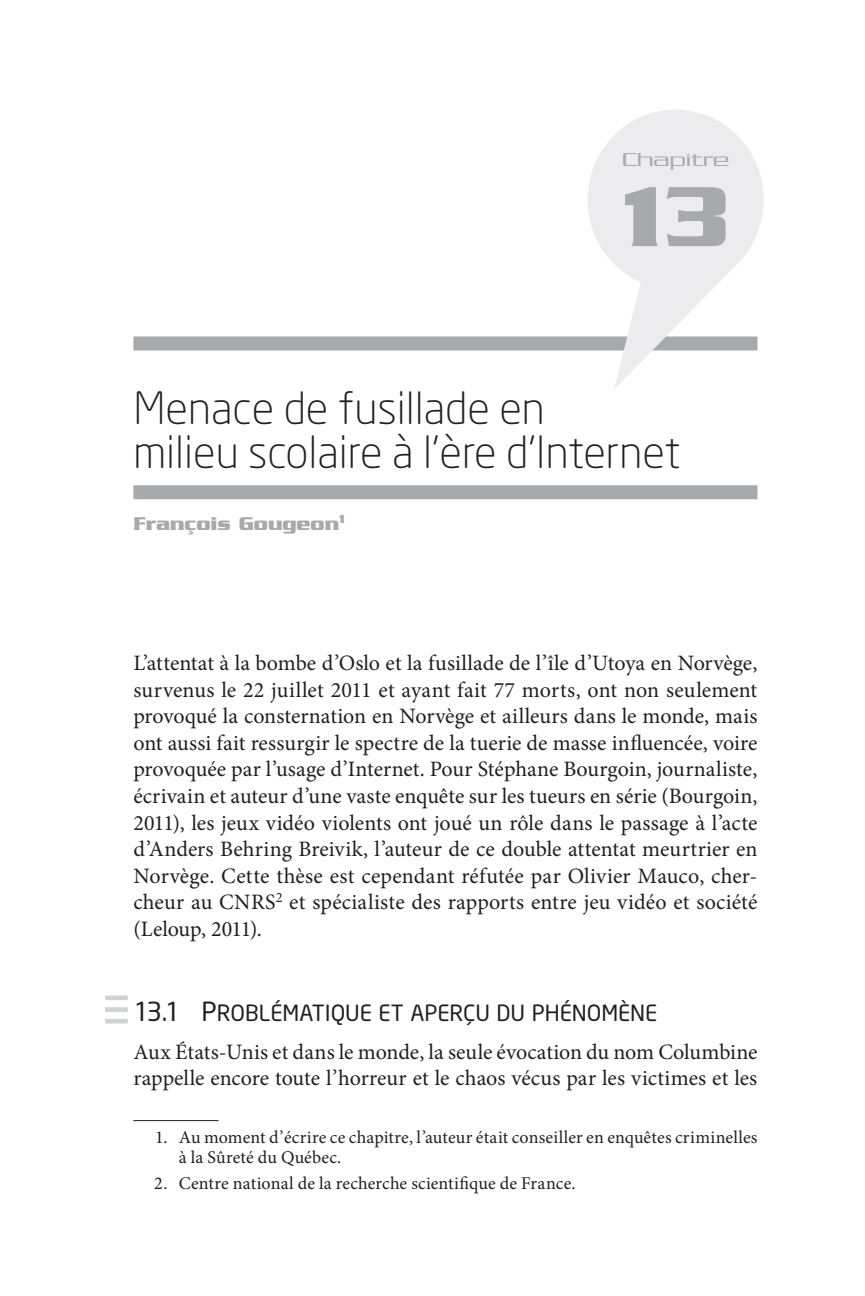
<style>
.page{position:relative;width:865px;height:1296px;background:#fff}
.page>*{position:absolute;margin:0;border:0;box-sizing:border-box;transform-origin:0 0}
.B0___chap{font:700 92px "Serpentine";color:#a8a9ad}
.B1_t_chap{font:300 44px/44px "Neo Sans";color:#231f20}
._21_10___Titre{font:22.2px "Neo Sans SC850";letter-spacing:-.005em;color:#231f20}
._01_tx{font:22px/26.6px "Minion Pro";color:#231f20;text-align:justify}
.B0___chap-2{font:300 20.2px "Serpentine";color:#a8a9ad;scale:1.33 1}
.B4_auteur{font:700 20px "Serpentine";color:#a8a9ad}
._31_note{font:18px/20px "Minion Pro";letter-spacing:.005em;color:#231f20}
.s1{font-size:26px}
</style>
<div class="page">
<div style="left:133px;top:336px;width:624px;height:14px;background:#a8a9ad"></div>
<svg style="left:587px;top:110px;width:176px;height:279px;fill:#ececee"></svg>
<div style="left:133px;top:485px;width:624px;height:14px;background:#a8a9ad"></div>
<div style="left:105px;top:995px;width:23px;height:5px;background:#d1d2d4"></div>
<div style="left:105px;top:1007px;width:23px;height:5px;background:#d1d2d4"></div>
<hr style="left:105px;top:1019px;width:23px;height:4px;background:#d1d2d4">
<hr style="left:133px;top:1120px;width:85px;height:1px;background:#231f20">
<p class="B0___chap-2" style="left:622px;top:148px;width:82px">Chapitre</p>
<p class="B0___chap" style="left:622px;top:163px;width:109px">13</p>
<p class="B1_t_chap" style="left:133px;top:386px;width:549px">Menace de fusillade en<br>milieu scolaire à l’ère d’Internet</p>
<p class="B4_auteur" style="left:133px;top:512px;width:213px">François Gougeon<sup>1</sup></p>
<p class="_01_tx" style="left:133px;top:650px;width:625px">L’attentat à la bombe d’Oslo et la fusillade de l’île d’Utoya en Norvège, survenus le 22 juillet 2011 et ayant fait 77 morts, ont non seulement provoqué la consternation en Norvège et ailleurs dans le monde, mais ont aussi fait ressurgir le spectre de la tuerie de masse influencée, voire provoquée par l’usage d’Internet. Pour Stéphane Bourgoin, journaliste, écrivain et auteur d’une vaste enquête sur les tueurs en série (Bourgoin, 2011), les jeux vidéo violents ont joué un rôle dans le passage à l’acte d’Anders Behring Breivik, l’auteur de ce double attentat meurtrier en Norvège. Cette thèse est cependant réfutée par Olivier Mauco, cher&shy;cheur au CNRS<sup>2</sup> et spécialiste des rapports entre jeu vidéo et société (Leloup, 2011).</p>
<p class="_21_10___Titre" style="left:133px;top:999px;width:525px"><span class="s1">13.1 P</span>ROBLÉMATIQUE ET APERÇU DU PHÉNOMÈNE</p>
<p class="_01_tx" style="left:133px;top:1038px;width:625px">Aux États-Unis et dans le monde, la seule évocation du nom Columbine rappelle encore toute l’horreur et le chaos vécus par les victimes et les</p>
<p class="_31_note" style="left:179px;top:1128px;width:580px;text-indent:-24px">1. Au moment d’écrire ce chapitre, l’auteur était conseiller en enquêtes criminelles à la Sûreté du Québec.</p>
<p class="_31_note" style="left:154px;top:1173px;width:423px">2. Centre national de la recherche scientifique de France.</p>
</div>
